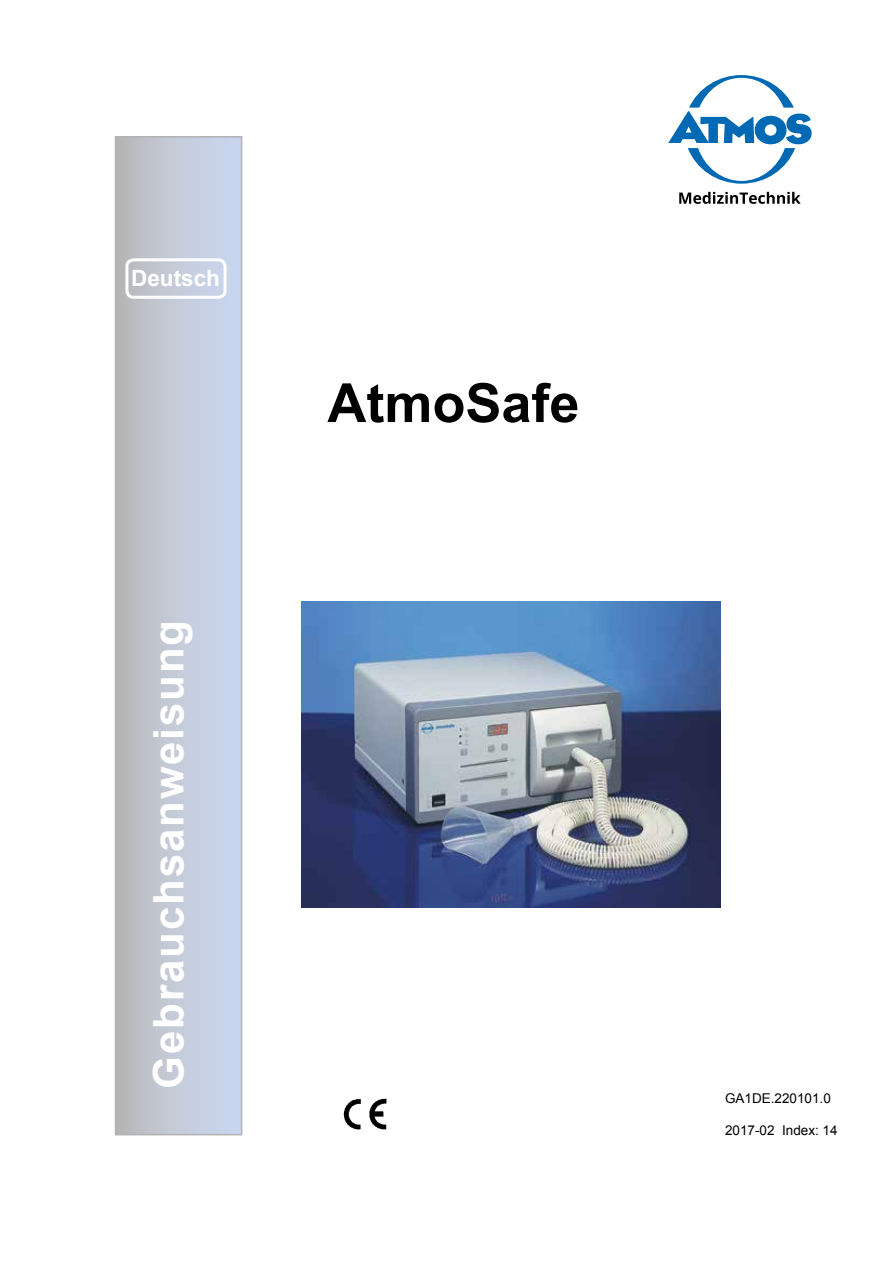
<style>
.page{position:relative;width:893px;height:1263px;background:#fff}
.page>*{position:absolute;margin:0;border:0;box-sizing:border-box;transform-origin:0 0}
.t1{font:700 54px "Arial";color:#000}
.t2{font:700 42px "Arial";letter-spacing:.045em;color:#fff}
.t3{font:700 22.5px "Arial";color:#fff}
.t4{font:13.5px "Arial";color:#000}
</style>
<div class="page">
<div style="left:116px;top:137px;width:126px;height:998px;background:linear-gradient(to right,#b9b9b9,#ccdaf5)"></div>
<div style="left:115px;top:136px;width:127px;height:999px;border:2px solid #b3b2b2"></div>
<img style="left:343px;top:1098px;width:44px;height:32px">
<svg style="left:668px;top:75px;width:144px;height:109px"></svg>
<svg style="left:679px;top:192px;width:122px;height:12px"></svg>
<div style="left:125px;top:258px;width:102px;height:41px;border:3px solid #fff;border-radius:7px"></div>
<img style="left:302px;top:602px;width:418px;height:306px">
<h3 class="t3" style="left:131px;top:263px;width:90px">Deutsch</h3>
<h2 class="t2" style="left:141px;top:1089px;width:470px;rotate:-90deg">Gebrauchsanweisung</h2>
<h1 class="t1" style="left:327px;top:367px;width:254px">AtmoSafe</h1>
<p class="t4" style="left:725px;top:1089px;width:107px">GA1DE.220101.0</p>
<p class="t4" style="left:725px;top:1122px;width:114px">2017-02 Index: 14</p>
</div>
